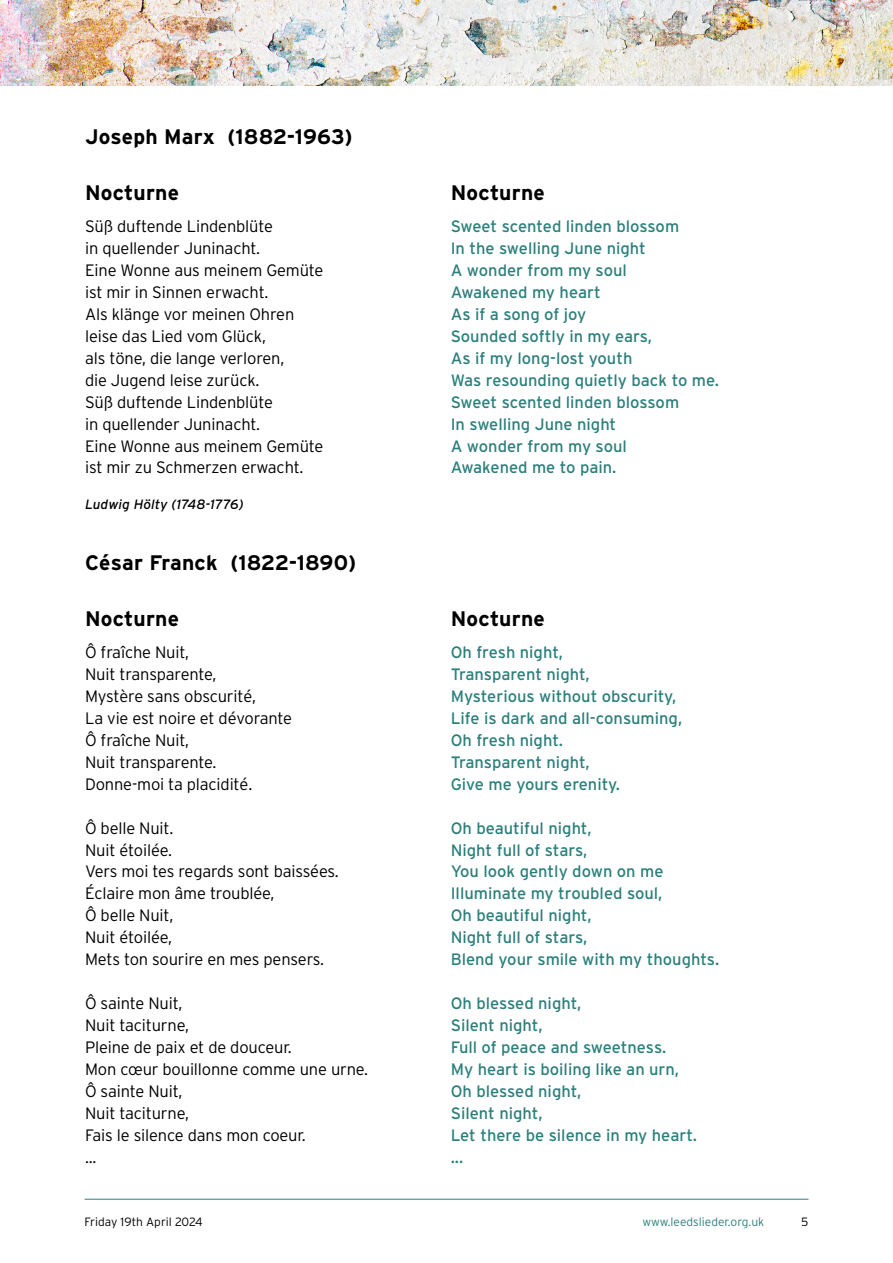
<style>
.page{position:relative;width:893px;height:1263px;background:#fff}
.page>*{position:absolute;margin:0;border:0;box-sizing:border-box;transform-origin:0 0}
.t1{font:700 21px "Interstate";letter-spacing:.01em;color:#000}
.t2{font:300 16.5px/21.9px "Interstate";letter-spacing:-.01em;color:#000}
.t3{font:16.5px/21.9px "Interstate";color:#2c807c}
.t4{font:italic 13.5px "Interstate";letter-spacing:.01em;color:#000}
.t5{font:300 12px "Interstate";color:#2c807c}
.t6{font:300 12px "Interstate";color:#000}
</style>
<div class="page">
<img style="left:0;top:0;width:893px;height:85px">
<hr style="left:85px;top:1199px;width:723px;height:1px;background:#2c807c">
<p class="t1" style="left:85px;top:125px;width:269px">Joseph Marx (1882-1963)</p>
<p class="t1" style="left:85px;top:181px;width:96px">Nocturne</p>
<p class="t2" style="left:85px;top:215px;width:240px">Süß duftende Lindenblüte<br>in quellender Juninacht.<br>Eine Wonne aus meinem Gemüte ist mir in Sinnen erwacht.<br>Als klänge vor meinen Ohren leise das Lied vom Glück,<br>als töne, die lange verloren,<br>die Jugend leise zurück.<br>Süß duftende Lindenblüte<br>in quellender Juninacht.<br>Eine Wonne aus meinem Gemüte ist mir zu Schmerzen erwacht.</p>
<p class="t4" style="left:85px;top:497px;width:160px">Ludwig Hölty (1748-1776)</p>
<p class="t1" style="left:85px;top:551px;width:273px">César Franck (1822-1890)</p>
<p class="t1" style="left:85px;top:606px;width:96px">Nocturne</p>
<p class="t2" style="left:85px;top:641px;width:209px">Ô fraîche Nuit,<br>Nuit transparente,<br>Mystère sans obscurité,<br>La vie est noire et dévorante<br>Ô fraîche Nuit,<br>Nuit transparente.<br>Donne-moi ta placidité.</p>
<p class="t2" style="left:85px;top:817px;width:255px">Ô belle Nuit.<br>Nuit étoilée.<br>Vers moi tes regards sont baissées.<br>Éclaire mon âme troublée,<br>Ô belle Nuit,<br>Nuit étoilée,<br>Mets ton sourire en mes pensers.</p>
<p class="t2" style="left:85px;top:992px;width:285px">Ô sainte Nuit,<br>Nuit taciturne,<br>Pleine de paix et de douceur.<br>Mon cœur bouillonne comme une urne.<br>Ô sainte Nuit,<br>Nuit taciturne,<br>Fais le silence dans mon coeur.<br>...</p>
<p class="t1" style="left:451px;top:181px;width:96px">Nocturne</p>
<p class="t3" style="left:451px;top:215px;width:270px">Sweet scented linden blossom<br>In the swelling June night<br>A wonder from my soul<br>Awakened my heart<br>As if a song of joy<br>Sounded softly in my ears,<br>As if my long-lost youth<br>Was resounding quietly back to me.<br>Sweet scented linden blossom<br>In swelling June night<br>A wonder from my soul<br>Awakened me to pain.</p>
<p class="t1" style="left:451px;top:606px;width:96px">Nocturne</p>
<p class="t3" style="left:451px;top:641px;width:233px">Oh fresh night,<br>Transparent night,<br>Mysterious without obscurity,<br>Life is dark and all-consuming,<br>Oh fresh night.<br>Transparent night,<br>Give me yours erenity.</p>
<p class="t3" style="left:451px;top:817px;width:270px">Oh beautiful night,<br>Night full of stars,<br>You look gently down on me<br>Illuminate my troubled soul,<br>Oh beautiful night,<br>Night full of stars,<br>Blend your smile with my thoughts.</p>
<p class="t3" style="left:451px;top:992px;width:248px">Oh blessed night,<br>Silent night,<br>Full of peace and sweetness.<br>My heart is boiling like an urn,<br>Oh blessed night,<br>Silent night,<br>Let there be silence in my heart. ...</p>
<p class="t6" style="left:85px;top:1215px;width:120px">Friday 19th April 2024</p>
<p class="t5" style="left:642px;top:1215px;width:123px">www.leedslieder.org.uk</p>
<p class="t6" style="left:801px;top:1215px;width:9px">5</p>
</div>
